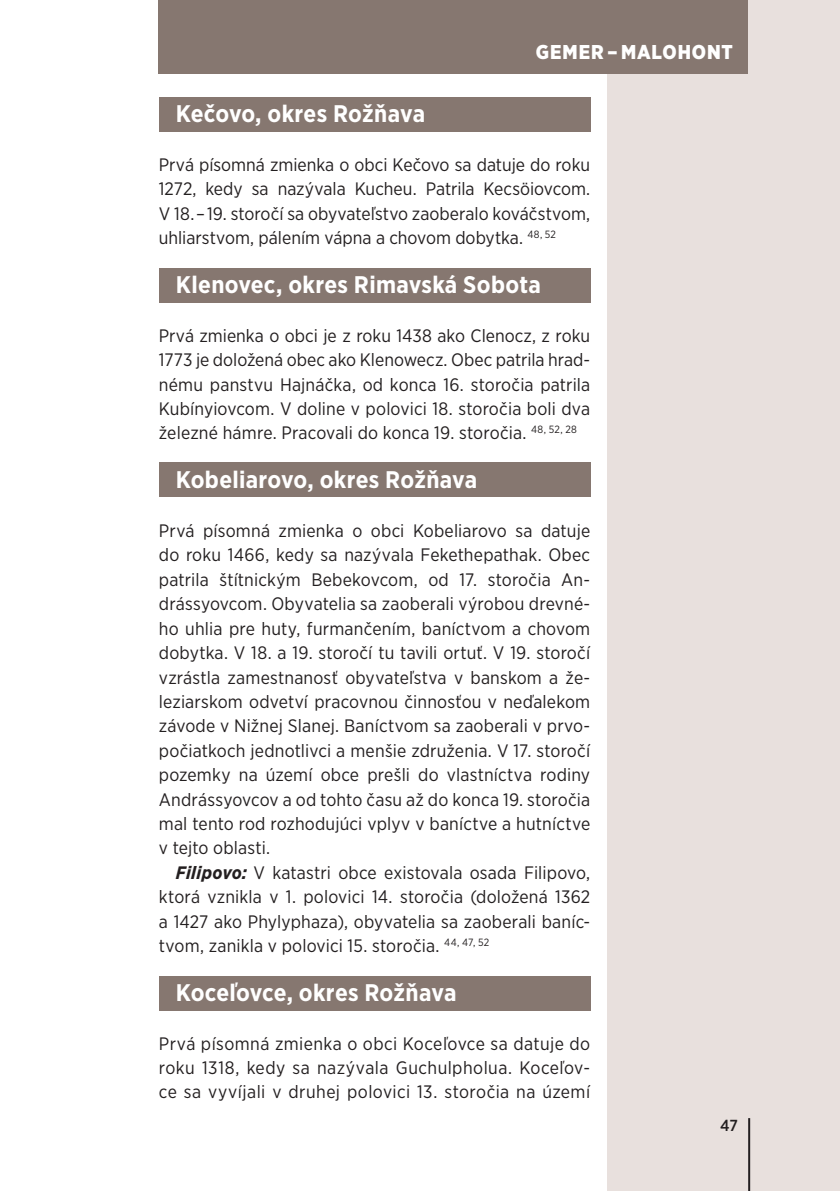
<style>
.page{position:relative;width:840px;height:1191px;background:#fff}
.page>*{position:absolute;margin:0;border:0;box-sizing:border-box;transform-origin:0 0}
.text{font:700 24px "Gotham Narrow";letter-spacing:.01em;color:#fff}
.t1{font:900 20px "Gotham Narrow";letter-spacing:.045em;color:#fff}
.text-2{font:18px/24.4px "Gotham Narrow";letter-spacing:.01em;color:#231f20;text-align:justify}
.t2{font:500 16px "Gotham Narrow";color:#231f20}
.s1{font-weight:700;font-style:italic}
</style>
<div class="page">
<div style="left:607px;top:0;width:232px;height:1191px;background:#e8e0dd"></div>
<div style="left:159px;top:0;width:588px;height:73px;background:#867770"></div>
<hr style="left:747px;top:1118px;width:2px;height:73px;background:#231f20">
<div style="left:159px;top:976px;width:431px;height:34px;background:#867770"></div>
<div style="left:159px;top:98px;width:431px;height:34px;background:#867770"></div>
<div style="left:159px;top:268px;width:431px;height:34px;background:#867770"></div>
<div style="left:159px;top:462px;width:431px;height:34px;background:#867770"></div>
<p class="t1" style="left:535px;top:38px;width:198px">GEMER – MALOHONT</p>
<p class="text" style="left:176px;top:98px;width:250px">Kečovo, okres Rožňava</p>
<p class="text-2" style="left:159px;top:152px;width:432px">Prvá písomná zmienka o obci Kečovo sa datuje do roku 1272, kedy sa nazývala Kucheu. Patrila Kecsöiovcom.<br>V 18. – 19. storočí sa obyvateľstvo zaoberalo kováčstvom, uhliarstvom, pálením vápna a chovom dobytka. <sup>48,</sup> <sup>52</sup></p>
<p class="text" style="left:176px;top:269px;width:366px">Klenovec, okres Rimavská Sobota</p>
<p class="text-2" style="left:159px;top:323px;width:432px">Prvá zmienka o obci je z roku 1438 ako Clenocz, z roku 1773 je doložená obec ako Klenowecz. Obec patrila hrad&shy;nému panstvu Hajnáčka, od konca 16. storočia patrila Kubínyiovcom. V doline v polovici 18. storočia boli dva železné hámre. Pracovali do konca 19. storočia. <sup>48,</sup> <sup>52,</sup> <sup>28</sup></p>
<p class="text" style="left:176px;top:464px;width:303px">Kobeliarovo, okres Rožňava</p>
<p class="text-2" style="left:159px;top:518px;width:432px">Prvá písomná zmienka o obci Kobeliarovo sa datuje do roku 1466, kedy sa nazývala Fekethepathak. Obec patrila štítnickým Bebekovcom, od 17. storočia An&shy;drássyovcom. Obyvatelia sa zaoberali výrobou drevné&shy;ho uhlia pre huty, furmančením, baníctvom a chovom dobytka. V 18. a 19. storočí tu tavili ortuť. V 19. storočí vzrástla zamestnanosť obyvateľstva v banskom a že&shy;leziarskom odvetví pracovnou činnosťou v neďalekom závode v Nižnej Slanej. Baníctvom sa zaoberali v prvo&shy;počiatkoch jednotlivci a menšie združenia. V 17. storočí pozemky na území obce prešli do vlastníctva rodiny Andrássyovcov a od tohto času až do konca 19. storočia mal tento rod rozhodujúci vplyv v baníctve a hutníctve v tejto oblasti.</p>
<p class="text-2" style="left:159px;top:860px;width:432px;text-indent:17px"><span class="s1">Filipovo:</span> V katastri obce existovala osada Filipovo, ktorá vznikla v 1. polovici 14. storočia (doložená 1362 a 1427 ako Phylyphaza), obyvatelia sa zaoberali baníc&shy;tvom, zanikla v polovici 15. storočia. <sup>44,</sup> <sup>47,</sup> <sup>52</sup></p>
<p class="text" style="left:176px;top:977px;width:282px">Koceľovce, okres Rožňava</p>
<p class="text-2" style="left:159px;top:1030px;width:432px">Prvá písomná zmienka o obci Koceľovce sa datuje do roku 1318, kedy sa nazývala Guchulpholua. Koceľov&shy;ce sa vyvíjali v druhej polovici 13. storočia na území</p>
<p class="t2" style="left:719px;top:1115px;width:19px">47</p>
</div>
